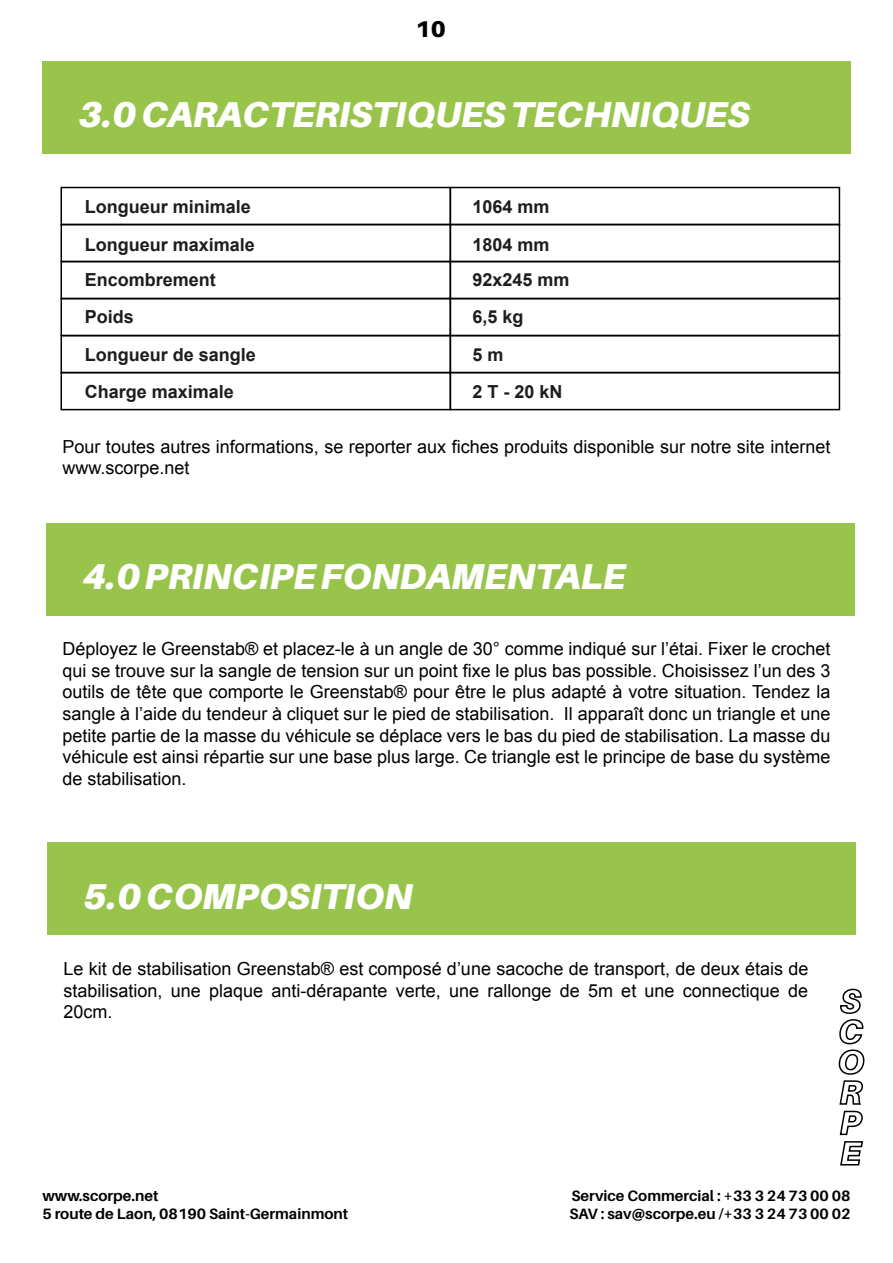
<style>
.page{position:relative;width:893px;height:1263px;background:#fff}
.page>*{position:absolute;margin:0;border:0;box-sizing:border-box;transform-origin:0 0}
.t1{font:italic 900 36px "Aileron";color:#fff}
.t2{font:900 22.95px "Aileron";color:#000}
.t3{font:18px/21.6px "Arial";color:#000;text-align:justify}
.t4{font:700 18px/37.3px "Arial";color:#1d1d1b}
.t5{font:700 15px/18px "Aileron";color:#000}
</style>
<div class="page">
<div style="left:42px;top:61px;width:809px;height:93px;background:#98c44c"></div>
<div style="left:61px;top:187px;width:390px;height:38px;border:2px solid #000"></div>
<div style="left:450px;top:187px;width:390px;height:38px;border:2px solid #000"></div>
<div style="left:61px;top:224px;width:390px;height:38px;border:2px solid #000"></div>
<div style="left:450px;top:224px;width:390px;height:38px;border:2px solid #000"></div>
<div style="left:61px;top:261px;width:390px;height:38px;border:2px solid #000"></div>
<div style="left:450px;top:261px;width:390px;height:38px;border:2px solid #000"></div>
<div style="left:61px;top:298px;width:390px;height:38px;border:2px solid #000"></div>
<div style="left:450px;top:298px;width:390px;height:38px;border:2px solid #000"></div>
<div style="left:61px;top:335px;width:390px;height:38px;border:2px solid #000"></div>
<div style="left:450px;top:335px;width:390px;height:38px;border:2px solid #000"></div>
<div style="left:61px;top:372px;width:390px;height:38px;border:2px solid #000"></div>
<div style="left:450px;top:372px;width:390px;height:38px;border:2px solid #000"></div>
<div style="left:46px;top:523px;width:808px;height:92px;background:#98c44c"></div>
<div style="left:47px;top:843px;width:808px;height:92px;background:#98c44c"></div>
<img style="left:851px;top:523px;width:4px;height:93px">
<svg style="left:838px;top:988px;width:27px;height:178px"></svg>
<p class="t2" style="left:416px;top:16px;width:32px">10</p>
<h1 class="t1" style="left:79px;top:94px;width:673px">3.0 CARACTERISTIQUES TECHNIQUES</h1>
<p class="t4" style="left:85px;top:189px;width:172px">Longueur minimale<br>Longueur maximale</p>
<p class="t4" style="left:85px;top:262px;width:173px">Encombrement<br>Poids<br>Longueur de sangle<br>Charge maximale</p>
<p class="t4" style="left:472px;top:189px;width:79px">1064 mm<br>1804 mm</p>
<p class="t4" style="left:472px;top:262px;width:99px">92x245 mm<br>6,5 kg<br>5 m<br>2 T - 20 kN</p>
<p class="t3" style="left:63px;top:436px;width:769px">Pour toutes autres informations, se reporter aux fiches produits disponible sur notre site internet www.scorpe.net</p>
<h1 class="t1" style="left:82px;top:555px;width:545px">4.0 PRINCIPE FONDAMENTALE</h1>
<p class="t3" style="left:63px;top:638px;width:769px">Déployez le Greenstab® et placez-le à un angle de 30° comme indiqué sur l’étai. Fixer le crochet qui se trouve sur la sangle de tension sur un point fixe le plus bas possible. Choisissez l’un des 3 outils de tête que comporte le Greenstab® pour être le plus adapté à votre situation. Tendez la sangle à l’aide du tendeur à cliquet sur le pied de stabilisation. Il apparaît donc un triangle et une petite partie de la masse du véhicule se déplace vers le bas du pied de stabilisation. La masse du véhicule est ainsi répartie sur une base plus large. Ce triangle est le principe de base du système de stabilisation.</p>
<h1 class="t1" style="left:83px;top:875px;width:331px">5.0 COMPOSITION</h1>
<p class="t3" style="left:63px;top:958px;width:746px">Le kit de stabilisation Greenstab® est composé d’une sacoche de transport, de deux étais de stabilisation, une plaque anti-dérapante verte, une rallonge de 5m et une connectique de 20cm.</p>
<p class="t5" style="left:42px;top:1186px;width:307px">www.scorpe.net<br>5 route de Laon, 08190 Saint-Germainmont</p>
<p class="t5" style="left:569px;top:1186px;width:283px">Service Commercial : +33 3 24 73 00 08<br>SAV : sav@scorpe.eu /+33 3 24 73 00 02</p>
</div>
